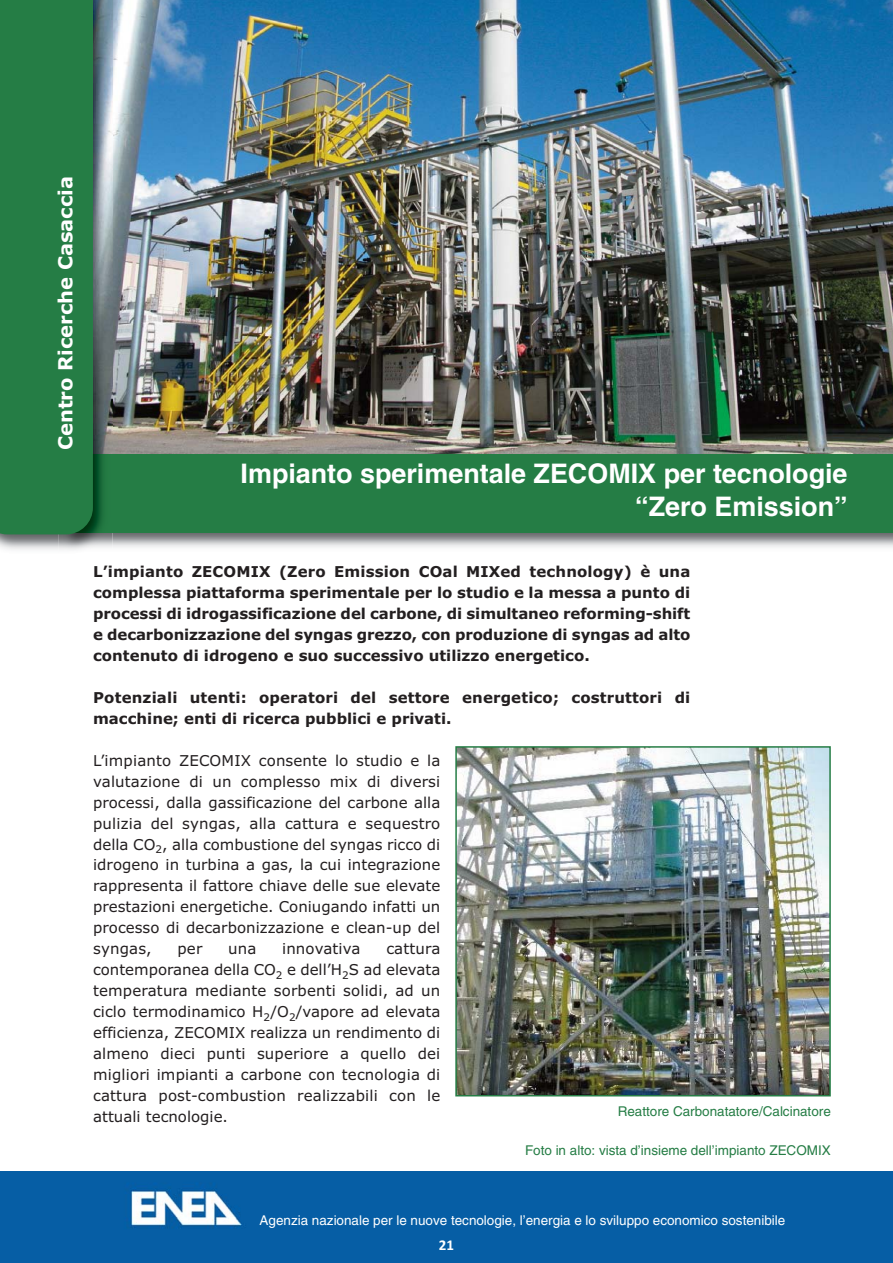
<style>
.page{position:relative;width:893px;height:1263px;background:#fff}
.page>*{position:absolute;margin:0;border:0;box-sizing:border-box;transform-origin:0 0}
.t1{font:700 27px/32.4px "Helvetica";color:#fff;text-align:right}
.t2{font:700 19.5px "Verdana";color:#fff}
.t3{font:15px/21px "Verdana";color:#231f20;text-align:justify}
.t4{font:700 15px/21px "Verdana";color:#231f20;text-align:justify}
.t5{font:700 15px "Calibri";color:#fff}
.t6{font:13.5px "Helvetica";color:#257d45}
.t7{font:13.5px "Helvetica";color:#fff}
</style>
<div class="page">
<img style="left:113px;top:1px;width:780px;height:447px">
<img style="left:113px;top:448px;width:780px;height:6px">
<div style="left:65px;top:454px;width:828px;height:79px;background:#257d45"></div>
<div style="left:0;top:1172px;width:893px;height:90px;background:#065ea5"></div>
<img style="left:457px;top:748px;width:372px;height:346px">
<div style="left:455px;top:746px;width:376px;height:350px;border:1px solid #257d45"></div>
<img style="left:0;top:534px;width:58px;height:16px">
<img style="left:93px;top:1px;width:20px;height:447px">
<img style="left:58px;top:448px;width:55px;height:104px">
<div style="left:0;top:1px;width:93px;height:533px;background:#257d45"></div>
<h2 class="t2" style="left:58px;top:450px;width:276px;rotate:-90deg">Centro Ricerche Casaccia</h2>
<h1 class="t1" style="left:241px;top:460px;width:608px">Impianto sperimentale ZECOMIX per tecnologie “Zero Emission”</h1>
<p class="t4" style="left:93px;top:562px;width:599px">L’impianto ZECOMIX (Zero Emission COal MIXed technology) è una complessa piattaforma sperimentale per lo studio e la messa a punto di processi di idrogassificazione del carbone, di simultaneo reforming-shift e decarbonizzazione del syngas grezzo, con produzione di syngas ad alto contenuto di idrogeno e suo successivo utilizzo energetico.</p>
<p class="t4" style="left:93px;top:688px;width:599px">Potenziali utenti: operatori del settore energetico; costruttori di macchine; enti di ricerca pubblici e privati.</p>
<p class="t3" style="left:93px;top:751px;width:349px">L’impianto ZECOMIX consente lo studio e la valutazione di un complesso mix di diversi processi, dalla gassificazione del carbone alla pulizia del syngas, alla cattura e sequestro della CO<sub>2</sub>, alla combustione del syngas ricco di idrogeno in turbina a gas, la cui integrazione rappresenta il fattore chiave delle sue elevate prestazioni energetiche. Coniugando infatti un processo di decarbonizzazione e clean-up del syngas,</p>
<p class="t3" style="left:177px;top:940px;width:26px">per</p>
<p class="t3" style="left:228px;top:940px;width:30px">una</p>
<p class="t3" style="left:282px;top:940px;width:80px">innovativa</p>
<p class="t3" style="left:93px;top:940px;width:349px;text-indent:293px">cattura contemporanea della CO<sub>2</sub> e dell’H<sub>2</sub>S ad elevata temperatura mediante sorbenti solidi, ad un ciclo termodinamico H<sub>2</sub>/O<sub>2</sub>/vapore ad elevata efficienza, ZECOMIX realizza un rendimento di almeno dieci punti superiore a quello dei migliori impianti a carbone con tecnologia di cattura post-combustion realizzabili con le attuali tecnologie.</p>
<p class="t6" style="left:618px;top:1107px;width:215px">Reattore Carbonatatore/Calcinatore</p>
<p class="t6" style="left:525px;top:1145px;width:307px">Foto in alto: vista d’insieme dell’impianto ZECOMIX</p>
<p class="t7" style="left:260px;top:1215px;width:527px">Agenzia nazionale per le nuove tecnologie, l’energia e lo sviluppo economico sostenibile</p>
<p class="t5" style="left:439px;top:1236px;width:17px">21</p>
</div>
